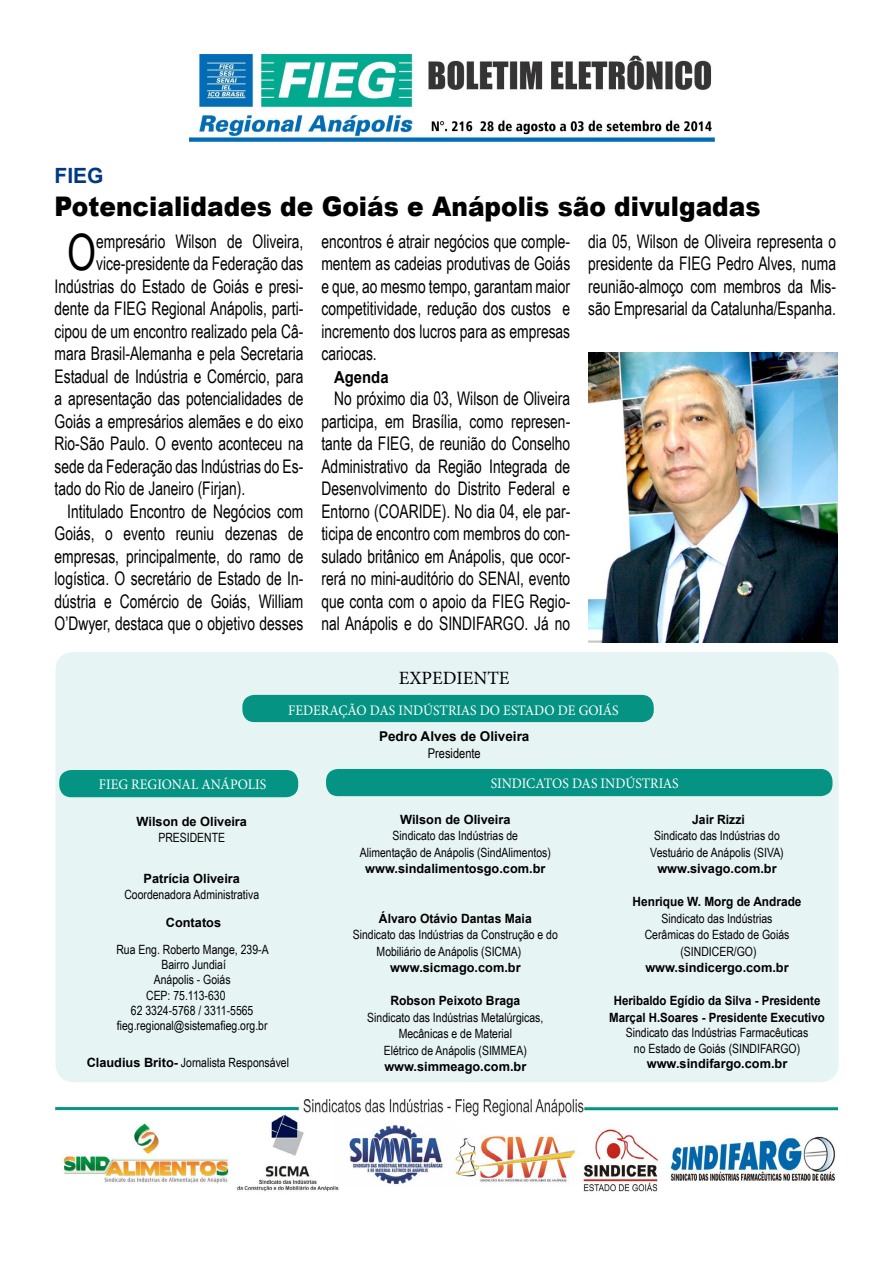
<style>
.page{position:relative;width:893px;height:1263px;background:#fff}
.page>*{position:absolute;margin:0;border:0;box-sizing:border-box;transform-origin:0 0}
.t1{font:50.25px "Arial Narrow";color:#000;scale:.9 1}
.t2{font:27px "Arial MT Black";color:#000;scale:.92 1}
.t3{font:700 21px "Arial";color:#003882}
.t4{font:18.75px/22.5px "Arial Narrow";color:#000;text-align:justify;scale:.9 1}
.t5{font:18.75px "Minion Pro";color:#000}
.t6{font:700 16.5px "Arial";color:#000;scale:.9 1}
.t7{font:14.55px "Minion Pro";color:#fff;scale:.94 1}
.t8{font:700 13.5px "Arial";color:#000}
.t9{font:13.5px "Arial Narrow";color:#000}
.t10{font:12.75px/16.5px "Arial Narrow";color:#000;text-align:center}
.t11{font:700 12.75px "Arial";color:#000}
.t12{font:700 12.75px/16.5px "Arial";color:#000;text-align:center;scale:.9 1}
.t13{font:700 12.75px "Arial";color:#000;scale:.95 1}
.t14{font:700 12.75px "Arial";color:#000;scale:.93 1}
.s1{font-family:"Arial";font-weight:700}
</style>
<div class="page">
<img style="left:189px;top:55px;width:525px;height:87px">
<div style="left:55px;top:652px;width:783px;height:430px;background:#e6f4f3;border-radius:18px"></div>
<div style="left:242px;top:695px;width:412px;height:27px;background:#059383;border-radius:12px"></div>
<div style="left:59px;top:770px;width:239px;height:27px;background:#059383;border-radius:12px"></div>
<div style="left:326px;top:769px;width:506px;height:27px;background:#059383;border-radius:12px"></div>
<img style="left:55px;top:1099px;width:782px;height:93px">
<img style="left:588px;top:352px;width:249px;height:290px">
<p class="t3" style="left:55px;top:160px;width:51px">FIEG</p>
<h2 class="t2" style="left:55px;top:189px;width:769px">Potencialidades de Goiás e Anápolis são divulgadas</h2>
<h1 class="t1" style="left:67px;top:215px;width:34px">O</h1>
<p class="t4" style="left:96px;top:229px;width:232px">empresário Wilson de Oliveira,</p>
<p class="t4" style="left:588px;top:229px;width:277px">dia 05, Wilson de Oliveira representa o presidente da FIEG Pedro Alves, numa reunião-almoço com membros da Mis&shy;são Empresarial da Catalunha/Espanha.</p>
<p class="t4" style="left:321px;top:229px;width:278px">encontros é atrair negócios que comple&shy;mentem as cadeias produtivas de Goiás e que, ao mesmo tempo, garantam maior competitividade, redução dos custos e incremento dos lucros para as empresas cariocas.</p>
<p class="t6" style="left:334px;top:365px;width:62px">Agenda</p>
<p class="t4" style="left:321px;top:386px;width:278px;text-indent:13px">No próximo dia 03, Wilson de Oliveira participa, em Brasília, como represen&shy;tante da FIEG, de reunião do Conselho Administrativo da Região Integrada de Desenvolvimento do Distrito Federal e Entorno (COARIDE). No dia 04, ele par&shy;ticipa de encontro com membros do con&shy;sulado britânico em Anápolis, que ocor&shy;rerá no mini-auditório do SENAI, evento que conta com o apoio da FIEG Regio&shy;nal Anápolis e do SINDIFARGO. Já no</p>
<p class="t4" style="left:96px;top:251px;width:232px">vice-presidente da Federação das</p>
<p class="t4" style="left:55px;top:274px;width:278px">Indústrias do Estado de Goiás e presi-</p>
<p class="t4" style="left:55px;top:296px;width:278px">dente da FIEG Regional Anápolis, parti-</p>
<p class="t4" style="left:55px;top:319px;width:278px">cipou de um encontro realizado pela Câ-</p>
<p class="t4" style="left:55px;top:341px;width:278px">mara Brasil-Alemanha e pela Secretaria</p>
<p class="t4" style="left:55px;top:364px;width:278px">Estadual de Indústria e Comércio, para</p>
<p class="t4" style="left:55px;top:386px;width:278px">a apresentação das potencialidades de</p>
<p class="t4" style="left:55px;top:409px;width:278px">Goiás a empresários alemães e do eixo</p>
<p class="t4" style="left:55px;top:431px;width:278px">Rio-São Paulo. O evento aconteceu na</p>
<p class="t4" style="left:55px;top:454px;width:278px">sede da Federação das Indústrias do Es-</p>
<p class="t4" style="left:55px;top:476px;width:213px">tado do Rio de Janeiro (Firjan).</p>
<p class="t4" style="left:67px;top:499px;width:264px">Intitulado Encontro de Negócios com</p>
<p class="t4" style="left:55px;top:521px;width:278px">Goiás, o evento reuniu dezenas de</p>
<p class="t4" style="left:55px;top:544px;width:278px">empresas, principalmente, do ramo de</p>
<p class="t4" style="left:55px;top:566px;width:278px">logística. O secretário de Estado de In-</p>
<p class="t4" style="left:55px;top:589px;width:278px">dústria e Comércio de Goiás, William</p>
<p class="t4" style="left:55px;top:611px;width:278px">O’Dwyer, destaca que o objetivo desses</p>
<p class="t5" style="left:399px;top:665px;width:112px">EXPEDIENTE</p>
<p class="t7" style="left:288px;top:700px;width:353px">FEDERAÇÃO DAS INDÚSTRIAS DO ESTADO DE GOIÁS</p>
<p class="t8" style="left:379px;top:727px;width:152px">Pedro Alves de Oliveira</p>
<p class="t9" style="left:428px;top:743px;width:54px">Presidente</p>
<p class="t7" style="left:99px;top:775px;width:180px">FIEG REGIONAL ANÁPOLIS</p>
<p class="t7" style="left:491px;top:773px;width:202px">SINDICATOS DAS INDÚSTRIAS</p>
<p class="t11" style="left:137px;top:813px;width:112px">Wilson de Oliveira</p>
<p class="t10" style="left:158px;top:828px;width:68px">PRESIDENTE</p>
<p class="t11" style="left:144px;top:870px;width:98px">Patrícia Oliveira</p>
<p class="t10" style="left:124px;top:885px;width:136px">Coordenadora Administrativa</p>
<p class="t11" style="left:166px;top:913px;width:57px">Contatos</p>
<p class="t10" style="left:116px;top:941px;width:154px">Rua Eng. Roberto Mange, 239-A</p>
<p class="t10" style="left:161px;top:956px;width:66px">Bairro Jundiaí</p>
<p class="t10" style="left:154px;top:971px;width:78px">Anápolis - Goiás</p>
<p class="t10" style="left:146px;top:986px;width:81px">CEP: 75.113-630</p>
<p class="t10" style="left:131px;top:1002px;width:124px">62 3324-5768 / 3311-5565</p>
<p class="t10" style="left:117px;top:1017px;width:152px">fieg.regional@sistemafieg.org.br</p>
<p class="t10" style="left:87px;top:1053px;width:204px"><span class="s1">Claudius Brito-</span> Jornalista Responsável</p>
<p class="t11" style="left:400px;top:810px;width:112px">Wilson de Oliveira</p>
<p class="t10" style="left:360px;top:827px;width:193px">Sindicato das Indústrias de<br>Alimentação de Anápolis (SindAlimentos)</p>
<p class="t11" style="left:365px;top:860px;width:182px">www.sindalimentosgo.com.br</p>
<p class="t13" style="left:379px;top:909px;width:162px">Álvaro Otávio Dantas Maia</p>
<p class="t10" style="left:377px;top:926px;width:183px;text-align:left;text-indent:-24px">Sindicato das Indústrias da Construção e do<br>Mobiliário de Anápolis (SICMA)</p>
<p class="t11" style="left:390px;top:959px;width:132px">www.sicmago.com.br</p>
<p class="t13" style="left:390px;top:992px;width:138px">Robson Peixoto Braga</p>
<p class="t10" style="left:367px;top:1009px;width:178px">Sindicato das Indústrias Metalúrgicas,<br>Mecânicas e de Material<br>Elétrico de Anápolis (SIMMEA)</p>
<p class="t11" style="left:384px;top:1058px;width:143px">www.simmeago.com.br</p>
<p class="t13" style="left:692px;top:810px;width:57px">Jair Rizzi</p>
<p class="t10" style="left:650px;top:827px;width:135px">Sindicato das Indústrias do<br>Vestuário de Anápolis (SIVA)</p>
<p class="t11" style="left:657px;top:860px;width:121px">www.sivago.com.br</p>
<p class="t14" style="left:633px;top:893px;width:183px">Henrique W. Morg de Andrade</p>
<p class="t10" style="left:645px;top:910px;width:146px">Sindicato das Indústrias<br>Cerâmicas do Estado de Goiás (SINDICER/GO)</p>
<p class="t11" style="left:645px;top:959px;width:145px">www.sindicergo.com.br</p>
<p class="t12" style="left:609px;top:993px;width:241px">Heribaldo Egídio da Silva - Presidente<br>Marçal H.Soares - Presidente Executivo</p>
<p class="t10" style="left:626px;top:1025px;width:184px;line-height:15.3px">Sindicato das Indústrias Farmacêuticas no Estado de Goiás (SINDIFARGO)</p>
<p class="t11" style="left:647px;top:1054px;width:142px">www.sindifargo.com.br</p>
</div>
